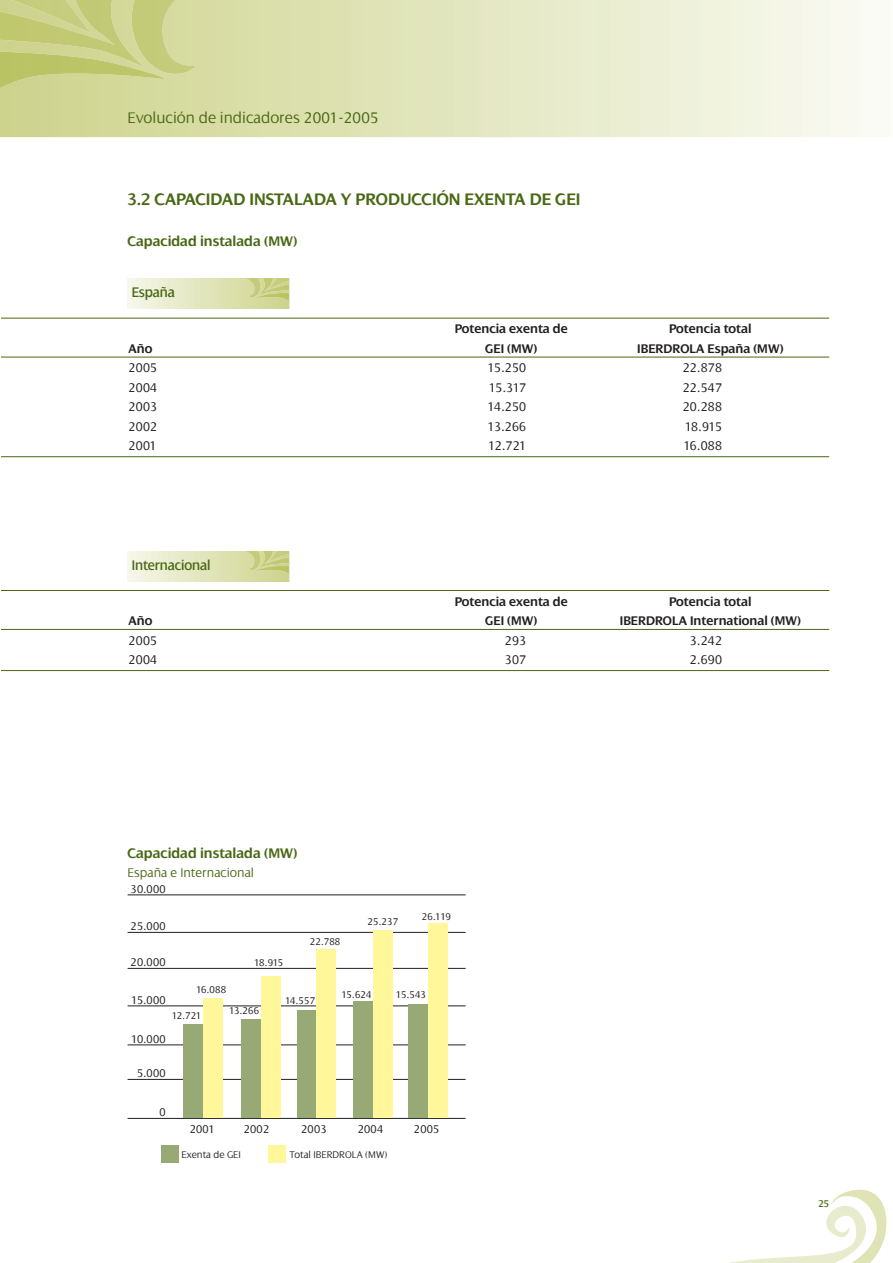
<style>
.page{position:relative;width:893px;height:1263px;background:#fff}
.page>*{position:absolute;margin:0;border:0;box-sizing:border-box;transform-origin:0 0}
.t1{font:600 18px "Dialog";color:#496814}
.t2{font:300 16.5px "Dialog";color:#496814}
.t3{font:600 15px "Dialog";color:#496814}
.t4{font:15px "Dialog";color:#496814;scale:.95 1}
.t5{font:600 13.5px "Dialog";color:#231f20}
.t6{font:300 13.5px "Dialog";color:#231f20}
.t7{font:300 13.5px "Dialog";color:#496814}
.t8{font:300 12px "Dialog";color:#231f20}
.t9{font:300 10.5px "Dialog";color:#231f20}
.t10{font:10.5px "Dialog";color:#496814}
</style>
<div class="page">
<svg style="left:0;top:0;width:878px;height:137px;background:#e5e9c5"></svg>
<svg style="left:0;top:0;width:211px;height:95px;background:#cad188"></svg>
<svg style="left:730px;top:1189px;width:157px;height:74px"></svg>
<svg style="left:128px;top:279px;width:161px;height:29px;background:#dfe3b7"></svg>
<hr style="left:1px;top:318px;width:828px;height:1px;background:#496814">
<hr style="left:1px;top:357px;width:828px;height:1px;background:#496814">
<hr style="left:1px;top:456px;width:828px;height:1px;background:#496814">
<hr style="left:1px;top:590px;width:828px;height:1px;background:#496814">
<hr style="left:1px;top:629px;width:828px;height:1px;background:#496814">
<hr style="left:1px;top:670px;width:828px;height:1px;background:#496814">
<svg style="left:128px;top:551px;width:161px;height:30px;background:#dfe3b7"></svg>
<hr style="left:128px;top:895px;width:338px;height:1px;background:#231f20">
<hr style="left:128px;top:932px;width:338px;height:1px;background:#231f20">
<hr style="left:128px;top:968px;width:338px;height:1px;background:#231f20">
<hr style="left:128px;top:1006px;width:338px;height:1px;background:#231f20">
<hr style="left:128px;top:1045px;width:338px;height:1px;background:#231f20">
<hr style="left:128px;top:1079px;width:338px;height:1px;background:#231f20">
<hr style="left:128px;top:1118px;width:338px;height:1px;background:#231f20">
<div style="left:183px;top:1024px;width:20px;height:94px;background:#97a975"></div>
<div style="left:203px;top:999px;width:20px;height:119px;background:#fff79a"></div>
<div style="left:241px;top:1019px;width:20px;height:99px;background:#97a975"></div>
<div style="left:261px;top:977px;width:20px;height:141px;background:#fff79a"></div>
<div style="left:297px;top:1010px;width:20px;height:108px;background:#97a975"></div>
<div style="left:317px;top:949px;width:19px;height:169px;background:#fff79a"></div>
<div style="left:353px;top:1002px;width:20px;height:116px;background:#97a975"></div>
<div style="left:408px;top:1004px;width:20px;height:114px;background:#97a975"></div>
<div style="left:373px;top:930px;width:20px;height:188px;background:#fff79a"></div>
<div style="left:428px;top:924px;width:20px;height:194px;background:#fff79a"></div>
<div style="left:162px;top:1146px;width:17px;height:17px;background:#97a975"></div>
<div style="left:268px;top:1146px;width:17px;height:17px;background:#fff79a"></div>
<p class="t2" style="left:128px;top:108px;width:253px">Evolución de indicadores 2001-2005</p>
<h1 class="t1" style="left:128px;top:189px;width:454px">3.2 CAPACIDAD INSTALADA Y PRODUCCIÓN EXENTA DE GEI</h1>
<p class="t3" style="left:128px;top:232px;width:171px">Capacidad instalada (MW)</p>
<p class="t4" style="left:132px;top:283px;width:47px">España</p>
<p class="t5" style="left:455px;top:321px;width:115px">Potencia exenta de</p>
<p class="t5" style="left:669px;top:321px;width:84px">Potencia total</p>
<p class="t5" style="left:129px;top:340px;width:25px">Año</p>
<p class="t5" style="left:485px;top:340px;width:53px">GEI (MW)</p>
<p class="t5" style="left:637px;top:340px;width:148px">IBERDROLA España (MW)</p>
<p class="t6" style="left:129px;top:360px;width:30px">2005</p>
<p class="t6" style="left:488px;top:360px;width:40px">15.250</p>
<p class="t6" style="left:683px;top:360px;width:41px">22.878</p>
<p class="t6" style="left:129px;top:379px;width:30px">2004</p>
<p class="t6" style="left:489px;top:379px;width:39px">15.317</p>
<p class="t6" style="left:683px;top:379px;width:41px">22.547</p>
<p class="t6" style="left:129px;top:399px;width:30px">2003</p>
<p class="t6" style="left:488px;top:399px;width:40px">14.250</p>
<p class="t6" style="left:683px;top:399px;width:41px">20.288</p>
<p class="t6" style="left:129px;top:418px;width:30px">2002</p>
<p class="t6" style="left:488px;top:418px;width:40px">13.266</p>
<p class="t6" style="left:685px;top:418px;width:39px">18.915</p>
<p class="t6" style="left:129px;top:438px;width:30px">2001</p>
<p class="t6" style="left:488px;top:438px;width:40px">12.721</p>
<p class="t6" style="left:683px;top:438px;width:40px">16.088</p>
<p class="t4" style="left:132px;top:556px;width:84px">Internacional</p>
<p class="t5" style="left:455px;top:593px;width:115px">Potencia exenta de</p>
<p class="t5" style="left:669px;top:593px;width:84px">Potencia total</p>
<p class="t5" style="left:129px;top:612px;width:25px">Año</p>
<p class="t5" style="left:485px;top:612px;width:53px">GEI (MW)</p>
<p class="t5" style="left:620px;top:612px;width:183px">IBERDROLA International (MW)</p>
<p class="t6" style="left:129px;top:632px;width:30px">2005</p>
<p class="t6" style="left:505px;top:632px;width:23px">293</p>
<p class="t6" style="left:690px;top:632px;width:34px">3.242</p>
<p class="t6" style="left:129px;top:651px;width:30px">2004</p>
<p class="t6" style="left:505px;top:651px;width:23px">307</p>
<p class="t6" style="left:690px;top:651px;width:34px">2.690</p>
<p class="t3" style="left:128px;top:844px;width:171px">Capacidad instalada (MW)</p>
<p class="t7" style="left:128px;top:864px;width:128px">España e Internacional</p>
<p class="t8" style="left:131px;top:881px;width:37px">30.000</p>
<p class="t8" style="left:131px;top:919px;width:37px">25.000</p>
<p class="t8" style="left:131px;top:955px;width:37px">20.000</p>
<p class="t8" style="left:131px;top:992px;width:36px">15.000</p>
<p class="t8" style="left:131px;top:1031px;width:36px">10.000</p>
<p class="t8" style="left:137px;top:1066px;width:30px">5.000</p>
<p class="t8" style="left:159px;top:1105px;width:8px">0</p>
<p class="t8" style="left:190px;top:1121px;width:27px">2001</p>
<p class="t8" style="left:244px;top:1121px;width:27px">2002</p>
<p class="t8" style="left:301px;top:1121px;width:27px">2003</p>
<p class="t8" style="left:358px;top:1121px;width:27px">2004</p>
<p class="t8" style="left:414px;top:1121px;width:27px">2005</p>
<p class="t9" style="left:422px;top:910px;width:31px">26.119</p>
<p class="t9" style="left:368px;top:915px;width:32px">25.237</p>
<p class="t9" style="left:310px;top:935px;width:32px">22.788</p>
<p class="t9" style="left:254px;top:956px;width:31px">18.915</p>
<p class="t9" style="left:196px;top:984px;width:32px">16.088</p>
<p class="t9" style="left:172px;top:1009px;width:31px">12.721</p>
<p class="t9" style="left:342px;top:989px;width:32px">15.624</p>
<p class="t9" style="left:396px;top:989px;width:32px">15.543</p>
<p class="t9" style="left:285px;top:994px;width:32px">14.557</p>
<p class="t9" style="left:229px;top:1004px;width:32px">13.266</p>
<p class="t9" style="left:182px;top:1148px;width:61px">Exenta de GEI</p>
<p class="t9" style="left:290px;top:1148px;width:99px">Total IBERDROLA (MW)</p>
<p class="t10" style="left:819px;top:1197px;width:12px">25</p>
</div>
